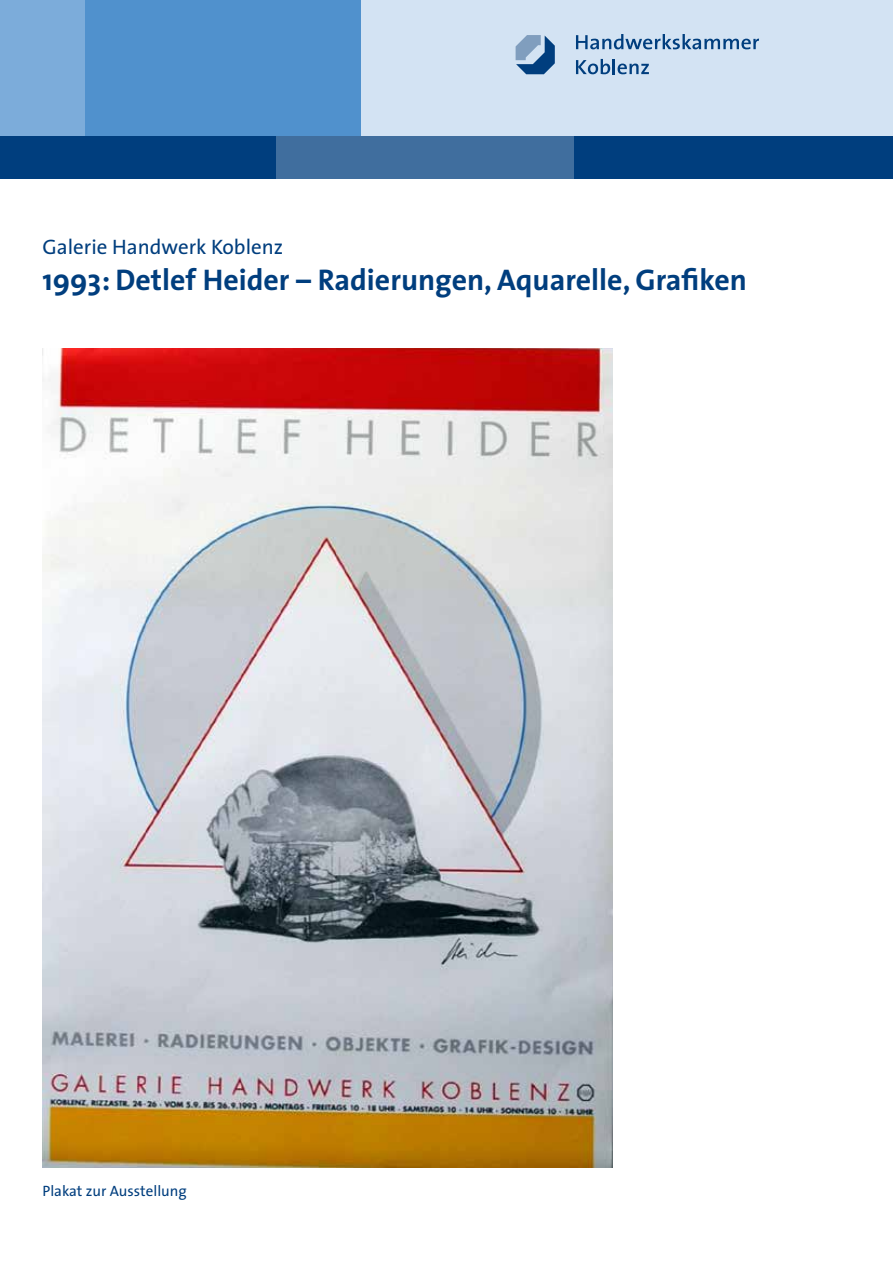
<style>
.page{position:relative;width:893px;height:1263px;background:#fff}
.page>*{position:absolute;margin:0;border:0;box-sizing:border-box;transform-origin:0 0}
.t1{font:700 30px "The Sans";color:#003e7e}
.t2{font:21px "The Sans";color:#003e7e}
.t3{font:15px "The Sans";color:#003e7e}
</style>
<div class="page">
<div style="left:0;top:0;width:85px;height:136px;background:#7cacda"></div>
<div style="left:85px;top:0;width:340px;height:136px;background:#5091cd"></div>
<div style="left:574px;top:136px;width:319px;height:43px;background:#003e7e"></div>
<div style="left:0;top:136px;width:276px;height:43px;background:#003e7e"></div>
<div style="left:276px;top:136px;width:298px;height:43px;background:#406e9e"></div>
<div style="left:361px;top:0;width:532px;height:136px;background:#d3e3f3"></div>
<svg style="left:576px;top:34px;width:183px;height:15px"></svg>
<svg style="left:576px;top:59px;width:73px;height:15px"></svg>
<svg style="left:516px;top:35px;width:39px;height:39px"></svg>
<img style="left:43px;top:349px;width:569px;height:818px">
<p class="t2" style="left:43px;top:233px;width:242px">Galerie Handwerk Koblenz</p>
<p class="t1" style="left:43px;top:261px;width:706px">1993: Detlef Heider – Radierungen, Aquarelle, Grafiken</p>
<p class="t3" style="left:43px;top:1181px;width:146px">Plakat zur Ausstellung</p>
</div>
